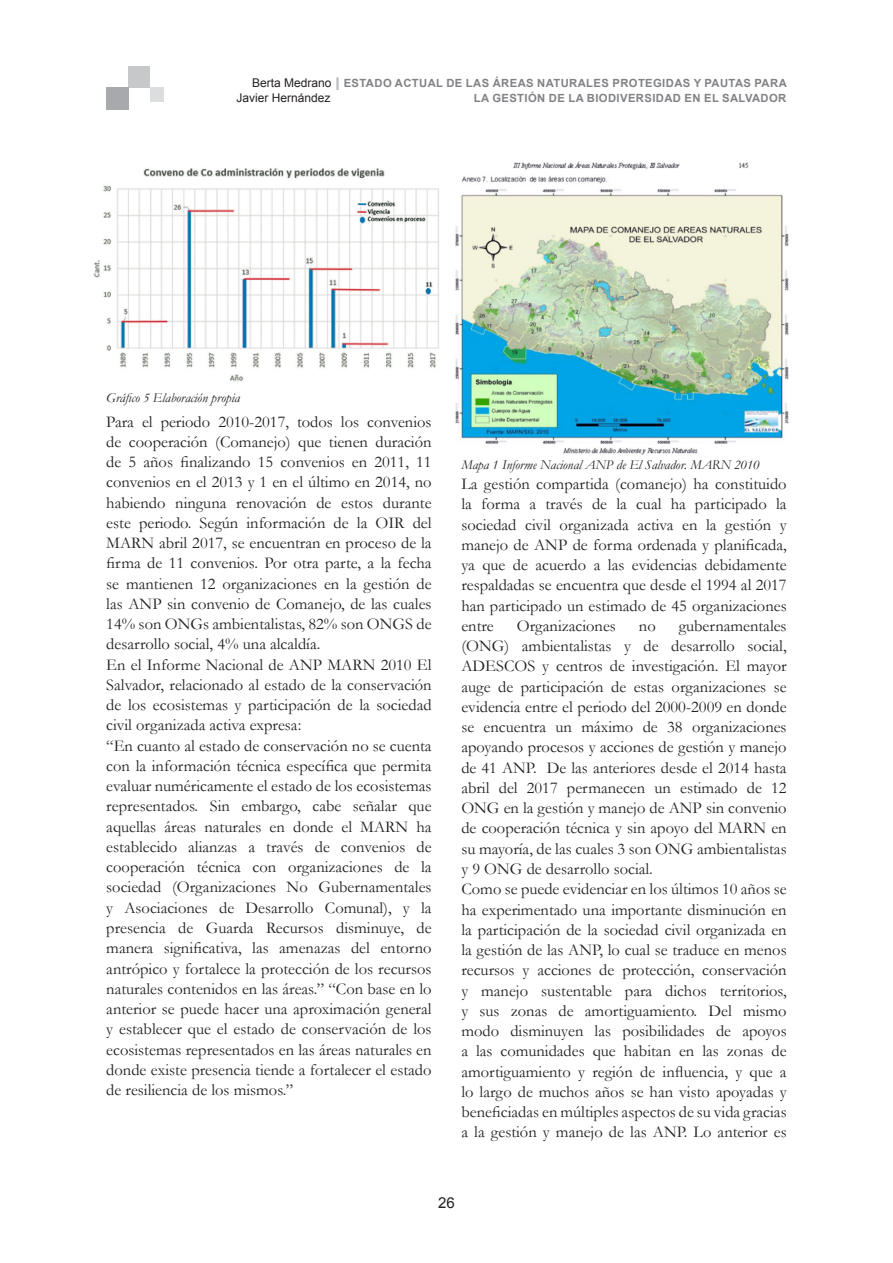
<style>
.page{position:relative;width:893px;height:1263px;background:#fff}
.page>*{position:absolute;margin:0;border:0;box-sizing:border-box;transform-origin:0 0}
.t1{font:16.5px/20.2px "Garamond";color:#231f20;text-align:justify}
.t2{font:15px "Arial";color:#231f20}
.t3{font:italic 13.5px "Garamond";color:#231f20}
.t4{font:12px "Arial";color:#231f20}
.t5{font:700 11.25px/15px "Arial";letter-spacing:.035em;color:#808285;text-align:right}
.s1{font-weight:400;font-size:12px;color:#231f20}
.s2{font-size:13.5px;color:#bcbdc0}
</style>
<div class="page">
<div style="left:129px;top:66px;width:21px;height:21px;background:#c7c8ca"></div>
<div style="left:150px;top:87px;width:14px;height:15px;background:#dcdddf"></div>
<div style="left:106px;top:87px;width:23px;height:22px;background:#a8a9ad"></div>
<img style="left:93px;top:168px;width:346px;height:214px">
<img style="left:455px;top:162px;width:334px;height:293px">
<p class="t5" style="left:252px;top:76px;width:536px"><span class="s1">Berta Medrano</span> <span class="s2">|</span> ESTADO ACTUAL DE LAS ÁREAS NATURALES PROTEGIDAS Y PAUTAS PARA<br>LA GESTIÓN DE LA BIODIVERSIDAD EN EL SALVADOR</p>
<p class="t4" style="left:236px;top:89px;width:96px">Javier Hernández</p>
<p class="t3" style="left:106px;top:389px;width:135px">Gráfico 5 Elaboración propia</p>
<p class="t1" style="left:106px;top:411px;width:327px">Para el periodo 2010-2017, todos los convenios de cooperación (Comanejo) que tienen duración de 5 años finalizando 15 convenios en 2011, 11 convenios en el 2013 y 1 en el último en 2014, no habiendo ninguna renovación de estos durante este periodo. Según información de la OIR del MARN abril 2017, se encuentran en proceso de la firma de 11 convenios. Por otra parte, a la fecha se mantienen 12 organizaciones en la gestión de las ANP sin convenio de Comanejo, de las cuales 14% son ONGs ambientalistas, 82% son ONGS de desarrollo social, 4% una alcaldía.</p>
<p class="t1" style="left:106px;top:654px;width:327px">En el Informe Nacional de ANP MARN 2010 El Salvador, relacionado al estado de la conservación de los ecosistemas y participación de la sociedad civil organizada activa expresa:</p>
<p class="t1" style="left:106px;top:735px;width:327px">“En cuanto al estado de conservación no se cuenta con la información técnica específica que permita evaluar numéricamente el estado de los ecosistemas representados. Sin embargo, cabe señalar que aquellas áreas naturales en donde el MARN ha establecido alianzas a través de convenios de cooperación técnica con organizaciones de la sociedad (Organizaciones No Gubernamentales y Asociaciones de Desarrollo Comunal), y la presencia de Guarda Recursos disminuye, de manera significativa, las amenazas del entorno antrópico y fortalece la protección de los recursos naturales contenidos en las áreas.” “Con base en lo anterior se puede hacer una aproximación general y establecer que el estado de conservación de los ecosistemas representados en las áreas naturales en donde existe presencia tiende a fortalecer el estado de resiliencia de los mismos.”</p>
<p class="t3" style="left:461px;top:456px;width:300px">Mapa 1 Informe Nacional ANP de El Salvador. MARN 2010</p>
<p class="t1" style="left:461px;top:473px;width:327px">La gestión compartida (comanejo) ha constituido la forma a través de la cual ha participado la sociedad civil organizada activa en la gestión y manejo de ANP de forma ordenada y planificada, ya que de acuerdo a las evidencias debidamente respaldadas se encuentra que desde el 1994 al 2017 han participado un estimado de 45 organizaciones entre</p>
<p class="t1" style="left:461px;top:615px;width:327px;text-indent:217px">gubernamentales (ONG) ambientalistas y de desarrollo social, ADESCOS y centros de investigación. El mayor auge de participación de estas organizaciones se evidencia entre el periodo del 2000-2009 en donde se encuentra un máximo de 38 organizaciones apoyando procesos y acciones de gestión y manejo de 41 ANP. De las anteriores desde el 2014 hasta abril del 2017 permanecen un estimado de 12<br>ONG en la gestión y manejo de ANP sin convenio de cooperación técnica y sin apoyo del MARN en su mayoría, de las cuales 3 son ONG ambientalistas y 9 ONG de desarrollo social.</p>
<p class="t1" style="left:461px;top:878px;width:327px">Como se puede evidenciar en los últimos 10 años se ha experimentado una importante disminución en la participación de la sociedad civil organizada en la gestión de las ANP, lo cual se traduce en menos recursos y acciones de protección, conservación y manejo sustentable para dichos territorios, y sus zonas de amortiguamiento. Del mismo modo disminuyen las posibilidades de apoyos a las comunidades que habitan en las zonas de amortiguamiento y región de influencia, y que a lo largo de muchos años se han visto apoyadas y beneficiadas en múltiples aspectos de su vida gracias a la gestión y manejo de las ANP. Lo anterior es</p>
<p class="t1" style="left:517px;top:615px;width:101px">Organizaciones</p>
<p class="t1" style="left:639px;top:615px;width:18px">no</p>
<p class="t2" style="left:438px;top:1192px;width:18px">26</p>
</div>
